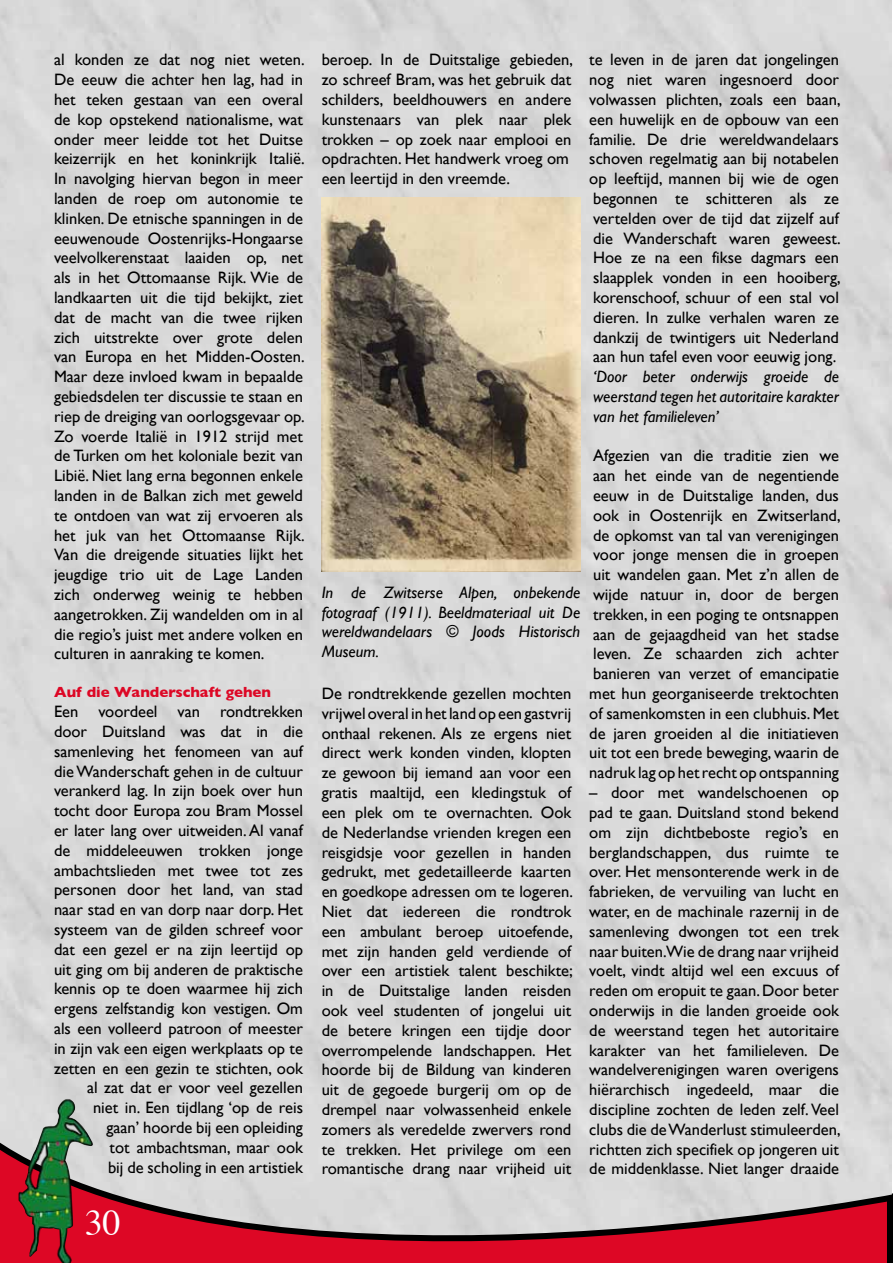
<style>
.page{position:relative;width:893px;height:1263px;background:#fff}
.page>*{position:absolute;margin:0;border:0;box-sizing:border-box;transform-origin:0 0}
.t1{font:36px "Times";color:#fff}
.t2{font:16.5px/19.8px "Gill Sans";color:#000;text-align:justify}
.t3{font:italic 16.5px/19.8px "Gill Sans";color:#000;text-align:justify}
.t4{font:700 15px "Gill Sans";color:#dd0725}
</style>
<div class="page">
<img style="left:0;top:0;width:891px;height:1118px">
<img style="left:322px;top:197px;width:258px;height:374px">
<svg style="left:0;top:1118px;width:893px;height:145px;background:#d09aa1"></svg>
<img style="left:18px;top:1098px;width:80px;height:165px">
<p class="t2" style="left:54px;top:50px;width:252px">al konden ze dat nog niet weten.<br>De eeuw die achter hen lag, had in het teken gestaan van een overal de kop opstekend nationalisme, wat onder meer leidde tot het Duitse keizerrijk en het koninkrijk Italië.<br>In navolging hiervan begon in meer landen de roep om autonomie te klinken. De etnische spanningen in de eeuwenoude Oostenrijks-Hongaarse veelvolkerenstaat laaiden op, net als in het Ottomaanse Rijk. Wie de landkaarten uit die tijd bekijkt, ziet dat de macht van die twee rijken zich uitstrekte over grote delen van Europa en het Midden-Oosten.<br>Maar deze invloed kwam in bepaalde gebiedsdelen ter discussie te staan en riep de dreiging van oorlogsgevaar op.<br>Zo voerde Italië in 1912 strijd met de Turken om het koloniale bezit van Libië. Niet lang erna begonnen enkele landen in de Balkan zich met geweld te ontdoen van wat zij ervoeren als het juk van het Ottomaanse Rijk.<br>Van die dreigende situaties lijkt het jeugdige trio uit de Lage Landen zich onderweg weinig te hebben aangetrokken. Zij wandelden om in al die regio’s juist met andere volken en culturen in aanraking te komen.</p>
<p class="t4" style="left:54px;top:680px;width:219px">Auf die Wanderschaft gehen</p>
<p class="t2" style="left:54px;top:701px;width:251px;text-align:right">Een voordeel van rondtrekken door Duitsland was dat in die samenleving het fenomeen van auf die Wanderschaft gehen in de cultuur verankerd lag. In zijn boek over hun tocht door Europa zou Bram Mossel er later lang over uitweiden. Al vanaf de middeleeuwen trokken jonge ambachtslieden met twee tot zes personen door het land, van stad naar stad en van dorp naar dorp. Het systeem van de gilden schreef voor dat een gezel er na zijn leertijd op uit ging om bij anderen de praktische kennis op te doen waarmee hij zich ergens zelfstandig kon vestigen. Om als een volleerd patroon of meester in zijn vak een eigen werkplaats op te zetten en een gezin te stichten, ook al zat dat er voor veel gezellen<br>niet in. Een tijdlang ‘op de reis<br>gaan’ hoorde bij een opleiding<br>tot ambachtsman, maar ook<br>bij de scholing in een artistiek</p>
<h1 class="t1" style="left:85px;top:1189px;width:38px">30</h1>
<p class="t2" style="left:322px;top:50px;width:253px;text-align:left">beroep. In de Duitstalige gebieden, zo schreef Bram, was het gebruik dat schilders, beeldhouwers en andere kunstenaars van plek naar plek trokken – op zoek naar emplooi en opdrachten. Het handwerk vroeg om een leertijd in den vreemde.</p>
<p class="t3" style="left:322px;top:582px;width:260px">In de Zwitserse Alpen, onbekende fotograaf (1911). Beeldmateriaal uit De wereldwandelaars © Joods Historisch Museum.</p>
<p class="t2" style="left:322px;top:683px;width:253px">De rondtrekkende gezellen mochten vrijwel overal in het land op een gastvrij onthaal rekenen. Als ze ergens niet direct werk konden vinden, klopten ze gewoon bij iemand aan voor een gratis maaltijd, een kledingstuk of een plek om te overnachten. Ook de Nederlandse vrienden kregen een reisgidsje voor gezellen in handen gedrukt, met gedetailleerde kaarten en goedkope adressen om te logeren.<br>Niet dat iedereen die rondtrok een ambulant beroep uitoefende, met zijn handen geld verdiende of over een artistiek talent beschikte; in de Duitstalige landen reisden ook veel studenten of jongelui uit de betere kringen een tijdje door overrompelende landschappen. Het hoorde bij de Bildung van kinderen uit de gegoede burgerij om op de drempel naar volwassenheid enkele zomers als veredelde zwervers rond te trekken. Het privilege om een romantische drang naar vrijheid uit</p>
<p class="t2" style="left:589px;top:50px;width:253px">te leven in de jaren dat jongelingen nog niet waren ingesnoerd door volwassen plichten, zoals een baan, een huwelijk en de opbouw van een familie. De drie wereldwandelaars schoven regelmatig aan bij notabelen op leeftijd, mannen bij wie de ogen begonnen te schitteren als ze vertelden over de tijd dat zijzelf auf die Wanderschaft waren geweest.<br>Hoe ze na een fikse dagmars een slaapplek vonden in een hooiberg, korenschoof, schuur of een stal vol dieren. In zulke verhalen waren ze dankzij de twintigers uit Nederland aan hun tafel even voor eeuwig jong.</p>
<p class="t3" style="left:593px;top:367px;width:247px">‘Door beter onderwijs groeide de weerstand tegen het autoritaire karakter van het familieleven’</p>
<p class="t2" style="left:589px;top:446px;width:253px">Afgezien van die traditie zien we aan het einde van de negentiende eeuw in de Duitstalige landen, dus ook in Oostenrijk en Zwitserland, de opkomst van tal van verenigingen voor jonge mensen die in groepen uit wandelen gaan. Met z’n allen de wijde natuur in, door de bergen trekken, in een poging te ontsnappen aan de gejaagdheid van het stadse leven. Ze schaarden zich achter banieren van verzet of emancipatie met hun georganiseerde trektochten of samenkomsten in een clubhuis. Met de jaren groeiden al die initiatieven uit tot een brede beweging, waarin de nadruk lag op het recht op ontspanning</p>
<p class="t2" style="left:589px;top:782px;width:253px">– door met wandelschoenen op pad te gaan. Duitsland stond bekend om zijn dichtbeboste regio’s en berglandschappen, dus ruimte te over. Het mensonterende werk in de fabrieken, de vervuiling van lucht en water, en de machinale razernij in de samenleving dwongen tot een trek naar buiten.Wie de drang naar vrijheid voelt, vindt altijd wel een excuus of reden om eropuit te gaan. Door beter onderwijs in die landen groeide ook de weerstand tegen het autoritaire karakter van het familieleven. De wandelverenigingen waren overigens hiërarchisch ingedeeld, maar die discipline zochten de leden zelf. Veel clubs die de Wanderlust stimuleerden, richtten zich specifiek op jongeren uit de middenklasse. Niet langer draaide</p>
</div>
